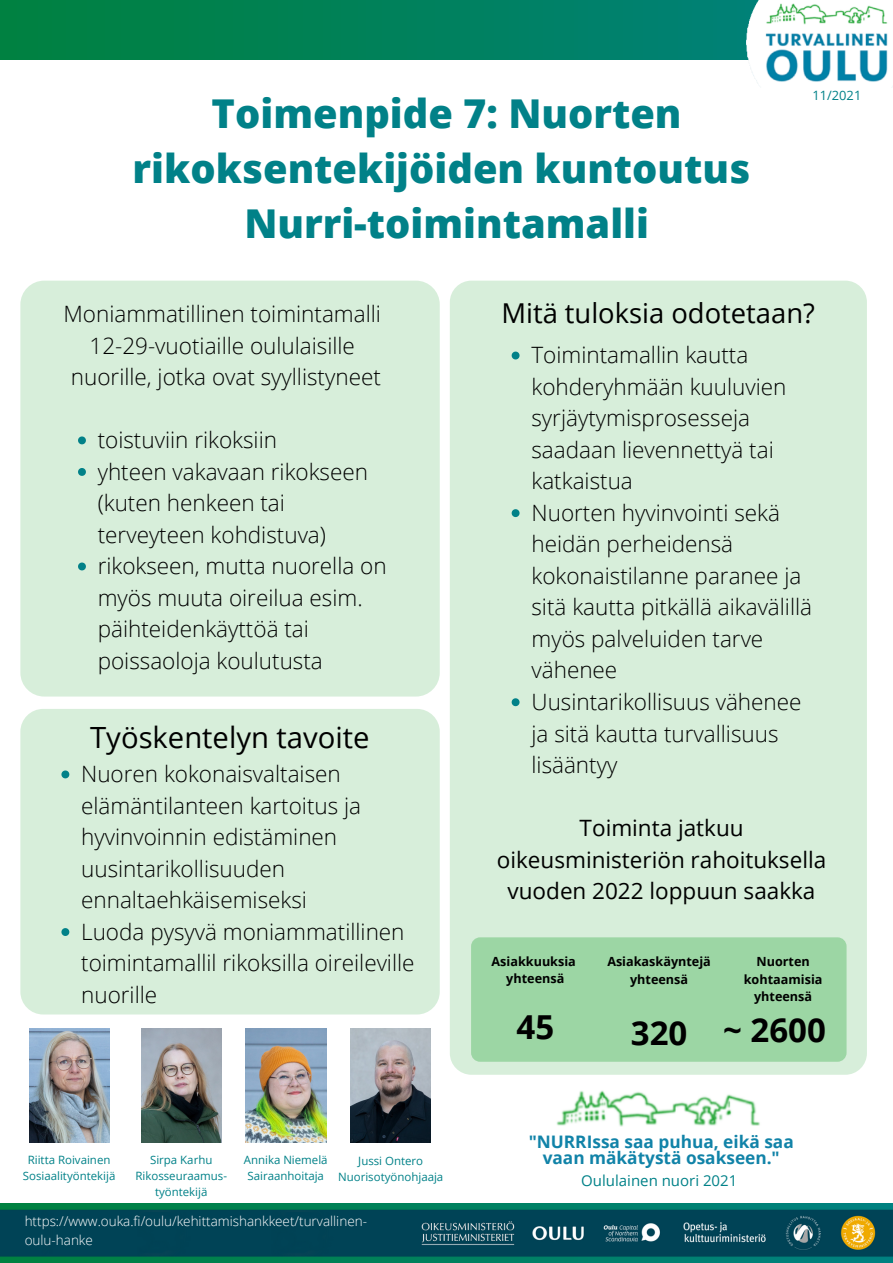
<style>
.page{position:relative;width:893px;height:1263px;background:#fff}
.page>*{position:absolute;margin:0;border:0;box-sizing:border-box;transform-origin:0 0}
.t1{font:800 39.75px/55.1px "Open Sans";color:#018188;text-align:center}
.t2{font:700 33px "Open Sans";color:#000}
.t3{font:29.25px "Open Sans";color:#000}
.t4{font:27.38px "Open Sans";color:#000}
.t5{font:300 22.5px/31.5px "Open Sans";color:#000}
.t6{font:22.5px/31.5px "Open Sans";color:#000;text-align:center}
.t7{font:700 17.25px/15.2px "Open Sans";color:#1183a8;text-align:center}
.t8{font:15px "Open Sans";color:#018188}
.t9{font:300 13.5px/18.6px "Open Sans";color:#fff}
.t10{font:12.9px "Open Sans";color:#018188}
.t11{font:700 12.6px/17.2px "Open Sans";color:#000;text-align:center}
.t12{font:11.48px "Open Sans";color:#018188}
</style>
<div class="page">
<div style="left:20px;top:281px;width:420px;height:415px;background:#d7eeda;border-radius:24px"></div>
<div style="left:450px;top:281px;width:417px;height:794px;background:#d7eeda;border-radius:22px"></div>
<div style="left:20px;top:709px;width:420px;height:305px;background:#d7eeda;border-radius:23px"></div>
<img style="left:0;top:1203px;width:893px;height:60px">
<img style="left:0;top:0;width:747px;height:60px">
<img style="left:747px;top:0;width:141px;height:83px">
<svg style="left:78px;top:436px;width:8px;height:8px"></svg>
<svg style="left:78px;top:468px;width:8px;height:8px"></svg>
<svg style="left:78px;top:562px;width:8px;height:8px"></svg>
<svg style="left:61px;top:770px;width:8px;height:8px"></svg>
<svg style="left:61px;top:928px;width:8px;height:8px"></svg>
<img style="left:246px;top:1029px;width:80px;height:114px">
<img style="left:350px;top:1028px;width:80px;height:114px">
<img style="left:141px;top:1028px;width:81px;height:114px">
<img style="left:29px;top:1028px;width:80px;height:114px">
<svg style="left:511px;top:352px;width:8px;height:7px"></svg>
<svg style="left:511px;top:509px;width:8px;height:8px"></svg>
<svg style="left:511px;top:698px;width:8px;height:8px"></svg>
<div style="left:471px;top:937px;width:375px;height:125px;background:#9cd6a4;border-radius:9px"></div>
<img style="left:556px;top:1090px;width:204px;height:36px">
<h1 class="t1" style="left:133px;top:85px;width:619px">Toimenpide 7: Nuorten rikoksentekijöiden kuntoutus<br>Nurri-toimintamalli</h1>
<p class="t10" style="left:812px;top:86px;width:50px">11/2021</p>
<p class="t5" style="left:63px;top:298px;width:319px;text-align:center">Moniammatillinen toimintamalli<br>12-29-vuotiaille oululaisille nuorille, jotka ovat syyllistyneet</p>
<p class="t5" style="left:98px;top:424px;width:181px">toistuviin rikoksiin</p>
<p class="t5" style="left:98px;top:455px;width:272px">yhteen vakavaan rikokseen (kuten henkeen tai terveyteen kohdistuva)</p>
<p class="t5" style="left:98px;top:550px;width:290px">rikokseen, mutta nuorella on myös muuta oireilua esim. päihteidenkäyttöä tai poissaoloja koulutusta</p>
<h1 class="t3" style="left:90px;top:716px;width:281px">Työskentelyn tavoite</h1>
<p class="t5" style="left:81px;top:758px;width:281px">Nuoren kokonaisvaltaisen elämäntilanteen kartoitus ja hyvinvoinnin edistäminen uusintarikollisuuden ennaltaehkäisemiseksi</p>
<p class="t5" style="left:81px;top:915px;width:335px">Luoda pysyvä moniammatillinen toimintamallil rikoksilla oireileville nuorille</p>
<p class="t12" style="left:28px;top:1152px;width:84px">Riitta Roivainen</p>
<p class="t12" style="left:150px;top:1152px;width:64px">Sirpa Karhu</p>
<p class="t12" style="left:244px;top:1151px;width:85px">Annika Niemelä</p>
<p class="t12" style="left:358px;top:1153px;width:66px">Jussi Ontero</p>
<p class="t12" style="left:23px;top:1168px;width:94px">Sosiaalityöntekijä</p>
<p class="t12" style="left:135px;top:1168px;width:93px">Rikosseuraamus-</p>
<p class="t12" style="left:247px;top:1169px;width:197px">Sairaanhoitaja Nuorisotyönohjaaja</p>
<p class="t12" style="left:155px;top:1184px;width:54px">työntekijä</p>
<p class="t9" style="left:25px;top:1212px;width:344px">https://www.ouka.fi/oulu/kehittamishankkeet/turvallinen&shy;oulu-hanke</p>
<h1 class="t4" style="left:501px;top:294px;width:315px">Mitä tuloksia odotetaan?</h1>
<p class="t5" style="left:531px;top:339px;width:256px">Toimintamallin kautta kohderyhmään kuuluvien syrjäytymisprosesseja saadaan lievennettyä tai katkaistua</p>
<p class="t5" style="left:531px;top:496px;width:282px">Nuorten hyvinvointi sekä heidän perheidensä kokonaistilanne paranee ja sitä kautta pitkällä aikavälillä myös palveluiden tarve vähenee</p>
<p class="t5" style="left:531px;top:685px;width:271px">Uusintarikollisuus vähenee ja sitä kautta turvallisuus lisääntyy</p>
<p class="t6" style="left:497px;top:811px;width:331px">Toiminta jatkuu oikeusministeriön rahoituksella vuoden 2022 loppuun saakka</p>
<p class="t11" style="left:491px;top:953px;width:86px">Asiakkuuksia</p>
<p class="t11" style="left:607px;top:953px;width:105px">Asiakaskäyntejä</p>
<p class="t11" style="left:756px;top:953px;width:55px">Nuorten</p>
<p class="t11" style="left:506px;top:970px;width:60px">yhteensä</p>
<p class="t11" style="left:630px;top:970px;width:60px">yhteensä</p>
<p class="t11" style="left:744px;top:970px;width:80px">kohtaamisia yhteensä</p>
<p class="t2" style="left:516px;top:1003px;width:39px">45</p>
<p class="t2" style="left:631px;top:1007px;width:196px">320 ~ 2600</p>
<p class="t7" style="left:529px;top:1134px;width:267px">"NURRIssa saa puhua, eikä saa vaan mäkätystä osakseen."</p>
<p class="t8" style="left:581px;top:1170px;width:157px">Oululainen nuori 2021</p>
</div>
